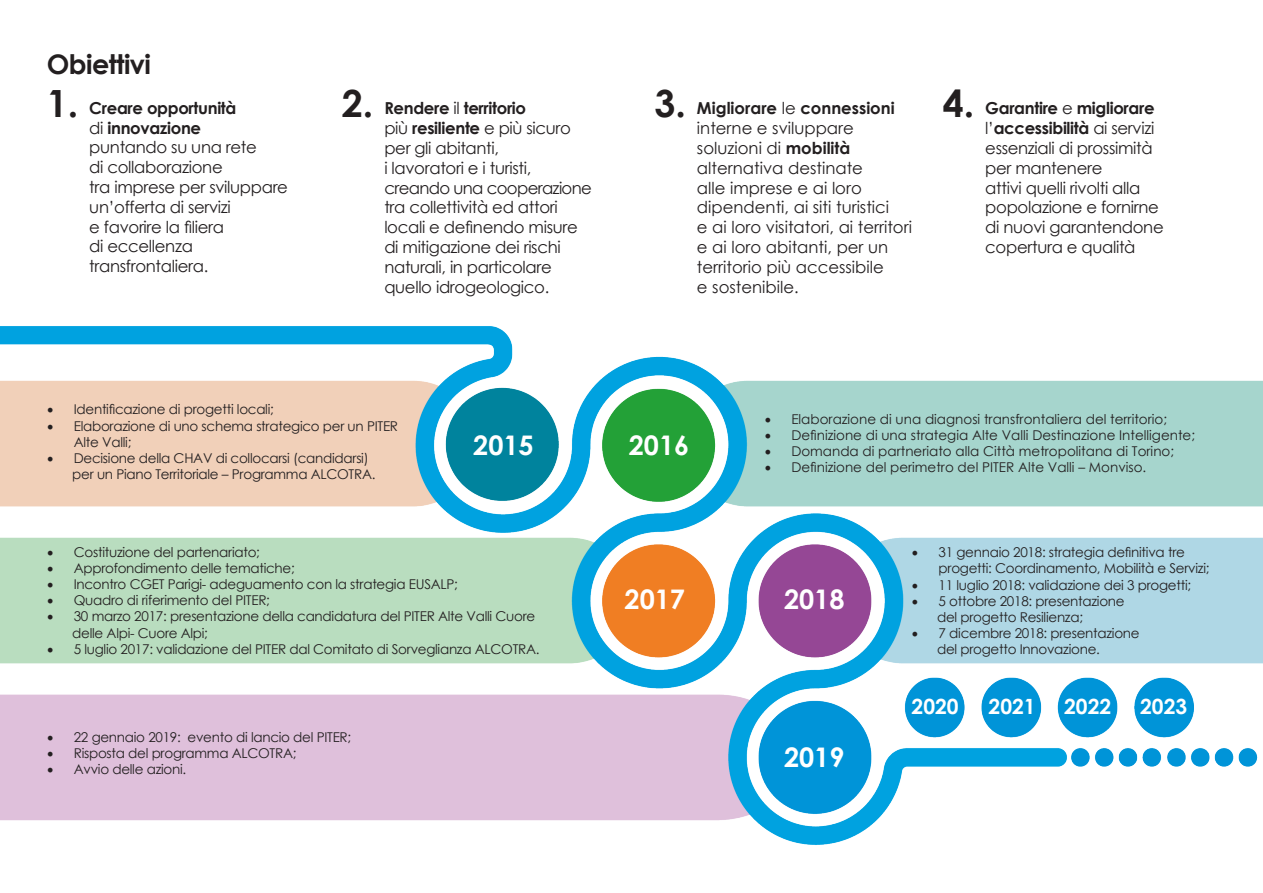
<style>
.page{position:relative;width:1263px;height:893px;background:#fff}
.page>*{position:absolute;margin:0;border:0;box-sizing:border-box;transform-origin:0 0}
.t1{font:700 37.5px "Century Gothic";color:#231f20}
.t2{font:700 27px "Century Gothic";color:#fff}
.t3{font:700 27px "Century Gothic";letter-spacing:-.02em;color:#231f20}
.t4{font:700 21px "Century Gothic";color:#fff}
.t5{font:16.5px/19.8px "Century Gothic";letter-spacing:-.02em;color:#231f20}
.t6{font:16.5px/19.8px "Century Gothic";color:#231f20}
.t7{font:700 16.5px "Century Gothic";letter-spacing:-.02em;color:#231f20}
.t8{font:700 16.5px/19.8px "Century Gothic";color:#231f20}
.t9{font:13.5px/16.2px "Century Gothic";letter-spacing:-.02em;color:#231f20}
.t10{font:13.5px "Century Gothic";color:#231f20}
.s1{font-weight:400}
.s2{font-weight:700}
.s3{font-family:"Minion Pro";font-size:18px}
</style>
<div class="page">
<img style="left:0;top:326px;width:1263px;height:519px">
<p class="t3" style="left:47px;top:44px;width:106px">Obiettivi</p>
<p class="t7" style="left:89px;top:95px;width:149px">Creare opportunità</p>
<p class="t7" style="left:89px;top:115px;width:113px"><span class="s1">di</span> innovazione</p>
<p class="t5" style="left:89px;top:137px;width:169px">puntando su una rete</p>
<p class="t5" style="left:89px;top:157px;width:135px">di collaborazione</p>
<p class="t5" style="left:89px;top:177px;width:200px">tra imprese per sviluppare un’offerta di servizi</p>
<p class="t5" style="left:89px;top:217px;width:136px">e favorire la filiera</p>
<p class="t5" style="left:89px;top:236px;width:105px">di eccellenza</p>
<p class="t5" style="left:89px;top:256px;width:121px">transfrontaliera.</p>
<p class="t1" style="left:47px;top:75px;width:33px">1.</p>
<p class="t1" style="left:342px;top:75px;width:33px">2.</p>
<p class="t1" style="left:654px;top:75px;width:33px">3.</p>
<p class="t1" style="left:943px;top:75px;width:33px">4.</p>
<p class="t7" style="left:384px;top:96px;width:143px">Rendere <span class="s1">il</span> territorio</p>
<p class="t5" style="left:384px;top:118px;width:188px">più <span class="s2">resiliente</span> e più sicuro</p>
<p class="t5" style="left:384px;top:138px;width:116px">per gli abitanti,</p>
<p class="t5" style="left:384px;top:158px;width:148px">i lavoratori e i turisti,</p>
<p class="t5" style="left:384px;top:177px;width:209px">creando una cooperazione tra collettività ed attori</p>
<p class="t5" style="left:384px;top:217px;width:195px">locali e definendo misure</p>
<p class="t5" style="left:384px;top:237px;width:178px">di mitigazione dei rischi</p>
<p class="t5" style="left:384px;top:257px;width:169px">naturali, in particolare</p>
<p class="t5" style="left:384px;top:276px;width:166px">quello idrogeologico.</p>
<p class="t8" style="left:697px;top:98px;width:199px">Migliorare <span class="s1">le</span> connessioni <span class="s1">interne e sviluppare</span></p>
<p class="t6" style="left:697px;top:138px;width:155px">soluzioni di <span class="s2">mobilità</span></p>
<p class="t6" style="left:697px;top:158px;width:168px">alternativa destinate</p>
<p class="t6" style="left:697px;top:177px;width:166px">alle imprese e ai loro</p>
<p class="t6" style="left:697px;top:197px;width:194px">dipendenti, ai siti turistici</p>
<p class="t6" style="left:697px;top:217px;width:217px">e ai loro visitatori, ai territori e ai loro abitanti, per un territorio più accessibile</p>
<p class="t6" style="left:697px;top:276px;width:103px">e sostenibile.</p>
<p class="t7" style="left:985px;top:96px;width:171px">Garantire <span class="s1">e</span> migliorare</p>
<p class="t7" style="left:985px;top:116px;width:171px"><span class="s1">l’</span>accessibilità <span class="s1">ai servizi</span></p>
<p class="t5" style="left:985px;top:138px;width:169px">essenziali di prossimità</p>
<p class="t5" style="left:985px;top:158px;width:119px">per mantenere</p>
<p class="t5" style="left:985px;top:177px;width:157px">attivi quelli rivolti alla</p>
<p class="t5" style="left:985px;top:197px;width:175px">popolazione e fornirne</p>
<p class="t5" style="left:985px;top:217px;width:180px">di nuovi garantendone</p>
<p class="t5" style="left:985px;top:237px;width:152px">copertura e qualità</p>
<p class="t9" style="left:47px;top:401px;width:229px"><span class="s3">•</span> Identificazione di progetti locali;</p>
<p class="t9" style="left:74px;top:417px;width:326px;text-indent:-27px"><span class="s3">•</span> Elaborazione di uno schema strategico per un PITER<br>Alte Valli;</p>
<p class="t9" style="left:47px;top:450px;width:323px"><span class="s3">•</span> Decisione della CHAV di collocarsi (candidarsi)</p>
<p class="t9" style="left:72px;top:466px;width:305px">per un Piano Territoriale – Programma ALCOTRA.</p>
<p class="t2" style="left:473px;top:424px;width:62px">2015</p>
<p class="t2" style="left:629px;top:424px;width:62px">2016</p>
<p class="t10" style="left:764px;top:409px;width:404px"><span class="s3">•</span> Elaborazione di una diagnosi transfrontaliera del territorio;</p>
<p class="t10" style="left:764px;top:425px;width:432px"><span class="s3">•</span> Definizione di una strategia Alte Valli Destinazione Intelligente;</p>
<p class="t10" style="left:764px;top:442px;width:411px"><span class="s3">•</span> Domanda di partneriato alla Città metropolitana di Torino;</p>
<p class="t10" style="left:764px;top:458px;width:383px"><span class="s3">•</span> Definizione del perimetro del PITER Alte Valli – Monviso.</p>
<p class="t9" style="left:47px;top:543px;width:215px"><span class="s3">•</span> Costituzione del partenariato;</p>
<p class="t9" style="left:47px;top:560px;width:249px"><span class="s3">•</span> Approfondimento delle tematiche;</p>
<p class="t9" style="left:47px;top:576px;width:413px"><span class="s3">•</span> Incontro CGET Parigi- adeguamento con la strategia EUSALP;</p>
<p class="t9" style="left:47px;top:592px;width:225px"><span class="s3">•</span> Quadro di riferimento del PITER;</p>
<p class="t9" style="left:47px;top:608px;width:490px"><span class="s3">•</span> 30 marzo 2017: presentazione della candidatura del PITER Alte Valli Cuore</p>
<p class="t9" style="left:72px;top:624px;width:137px">delle Alpi- Cuore Alpi;</p>
<p class="t9" style="left:47px;top:641px;width:494px"><span class="s3">•</span> 5 luglio 2017: validazione del PITER dal Comitato di Sorveglianza ALCOTRA.</p>
<p class="t9" style="left:47px;top:729px;width:306px"><span class="s3">•</span> 22 gennaio 2019: evento di lancio del PITER;</p>
<p class="t9" style="left:47px;top:745px;width:251px"><span class="s3">•</span> Risposta del programma ALCOTRA;</p>
<p class="t9" style="left:47px;top:761px;width:141px"><span class="s3">•</span> Avvio delle azioni.</p>
<p class="t2" style="left:625px;top:578px;width:62px">2017</p>
<p class="t2" style="left:784px;top:578px;width:62px">2018</p>
<p class="t2" style="left:784px;top:737px;width:62px">2019</p>
<p class="t9" style="left:912px;top:544px;width:275px"><span class="s3">•</span> 31 gennaio 2018: strategia definitiva tre</p>
<p class="t9" style="left:939px;top:560px;width:272px">progetti: Coordinamento, Mobilità e Servizi;</p>
<p class="t9" style="left:912px;top:576px;width:281px"><span class="s3">•</span> 11 luglio 2018: validazione dei 3 progetti;</p>
<p class="t9" style="left:912px;top:593px;width:215px"><span class="s3">•</span> 5 ottobre 2018: presentazione</p>
<p class="t9" style="left:937px;top:609px;width:147px">del progetto Resilienza;</p>
<p class="t9" style="left:912px;top:625px;width:230px"><span class="s3">•</span> 7 dicembre 2018: presentazione</p>
<p class="t9" style="left:937px;top:641px;width:164px">del progetto Innovazione.</p>
<p class="t4" style="left:912px;top:690px;width:49px">2020</p>
<p class="t4" style="left:988px;top:690px;width:49px">2021</p>
<p class="t4" style="left:1064px;top:690px;width:49px">2022</p>
<p class="t4" style="left:1140px;top:690px;width:49px">2023</p>
</div>
